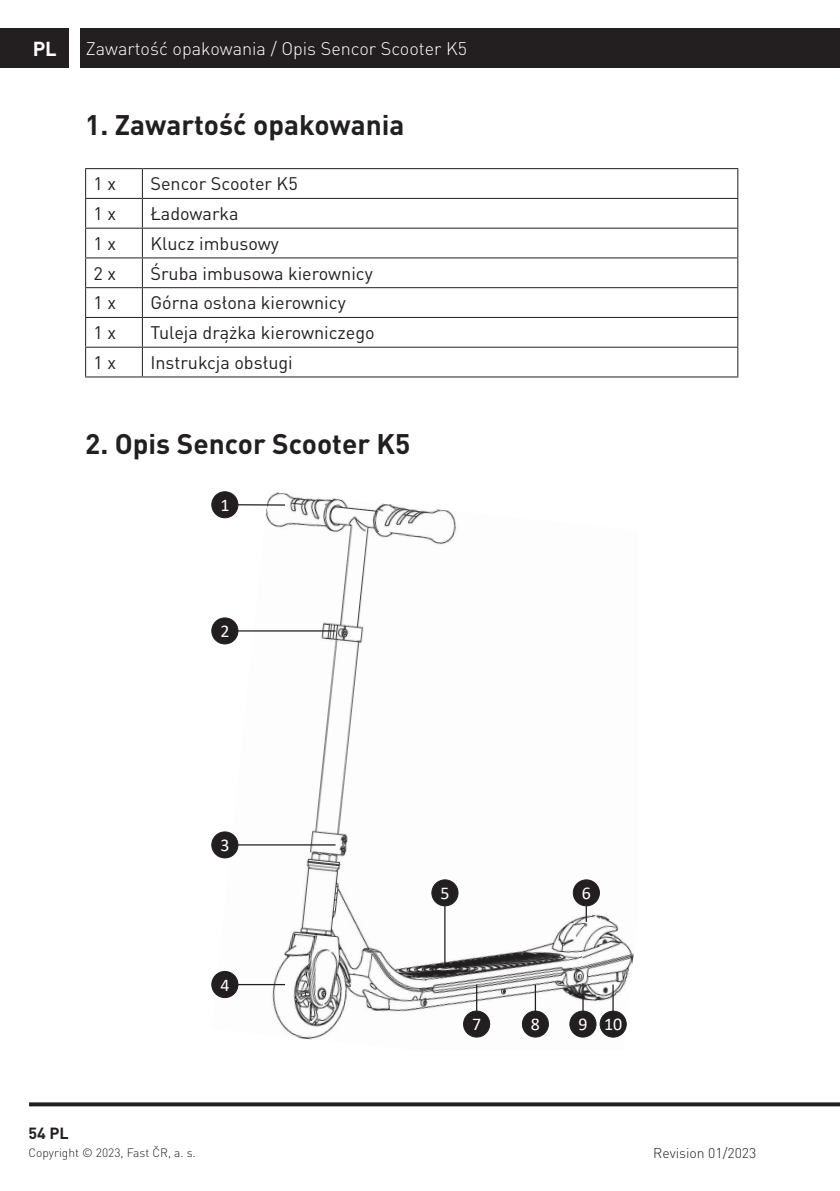
<style>
.page{position:relative;width:840px;height:1191px;background:#fff}
.page>*{position:absolute;margin:0;border:0;box-sizing:border-box;transform-origin:0 0}
.t1{font:700 28px "DIN Pro";color:#231f20}
.t2{font:700 20px "DIN Pro";color:#fff}
.t3{font:18px "DIN Pro";color:#231f20}
.t4{font:300 18px "DIN Pro";color:#fff}
.t5{font:18px "Calibri";color:#fff}
.t6{font:700 16px "DIN Pro";color:#231f20}
.t7{font:300 14px "DIN Pro";color:#231f20}
.t8{font:300 12px "DIN Pro";color:#231f20}
</style>
<div class="page">
<svg style="left:29px;top:1102px;width:810px;height:4px;background:#373435"></svg>
<div style="left:0;top:28px;width:68px;height:40px;background:#231f20"></div>
<div style="left:80px;top:28px;width:759px;height:40px;background:#231f20"></div>
<hr style="left:85px;top:168px;width:57px;height:1px;background:#231f20">
<hr style="left:142px;top:168px;width:596px;height:1px;background:#231f20">
<hr style="left:85px;top:198px;width:57px;height:1px;background:#231f20">
<hr style="left:142px;top:198px;width:596px;height:1px;background:#231f20">
<hr style="left:85px;top:228px;width:57px;height:1px;background:#231f20">
<hr style="left:142px;top:228px;width:596px;height:1px;background:#231f20">
<hr style="left:85px;top:257px;width:57px;height:1px;background:#231f20">
<hr style="left:142px;top:257px;width:596px;height:1px;background:#231f20">
<hr style="left:85px;top:287px;width:57px;height:1px;background:#231f20">
<hr style="left:142px;top:287px;width:596px;height:1px;background:#231f20">
<hr style="left:85px;top:317px;width:57px;height:1px;background:#231f20">
<hr style="left:142px;top:317px;width:596px;height:1px;background:#231f20">
<hr style="left:85px;top:347px;width:57px;height:1px;background:#231f20">
<svg style="left:85px;top:169px;width:1px;height:207px"></svg>
<hr style="left:142px;top:347px;width:596px;height:1px;background:#231f20">
<svg style="left:142px;top:169px;width:1px;height:207px"></svg>
<svg style="left:737px;top:169px;width:1px;height:207px"></svg>
<hr style="left:85px;top:376px;width:57px;height:1px;background:#231f20">
<hr style="left:142px;top:376px;width:596px;height:1px;background:#231f20">
<img style="left:212px;top:492px;width:422px;height:548px">
<div style="left:212px;top:492px;width:26px;height:26px;background:#231f20;border-radius:50%"></div>
<div style="left:211px;top:491px;width:27px;height:27px;border:1px solid #231f20;border-radius:50%"></div>
<hr style="left:238px;top:504px;width:47px;height:1px;background:#231f20">
<div style="left:212px;top:618px;width:26px;height:26px;background:#231f20;border-radius:50%"></div>
<div style="left:211px;top:617px;width:27px;height:27px;border:1px solid #231f20;border-radius:50%"></div>
<hr style="left:238px;top:630px;width:97px;height:1px;background:#231f20">
<div style="left:212px;top:832px;width:26px;height:26px;background:#231f20;border-radius:50%"></div>
<div style="left:211px;top:831px;width:27px;height:27px;border:1px solid #231f20;border-radius:50%"></div>
<hr style="left:238px;top:844px;width:97px;height:1px;background:#231f20">
<div style="left:212px;top:971px;width:26px;height:26px;background:#231f20;border-radius:50%"></div>
<div style="left:211px;top:971px;width:27px;height:27px;border:1px solid #231f20;border-radius:50%"></div>
<hr style="left:238px;top:984px;width:47px;height:1px;background:#231f20">
<div style="left:431px;top:880px;width:27px;height:26px;background:#231f20;border-radius:50%"></div>
<div style="left:431px;top:879px;width:27px;height:27px;border:1px solid #231f20;border-radius:50%"></div>
<hr style="left:444px;top:906px;width:1px;height:58px;background:#231f20">
<div style="left:573px;top:880px;width:26px;height:26px;background:#231f20;border-radius:50%"></div>
<div style="left:572px;top:879px;width:27px;height:27px;border:1px solid #231f20;border-radius:50%"></div>
<svg style="left:585px;top:906px;width:1px;height:16px"></svg>
<div style="left:569px;top:1011px;width:26px;height:26px;background:#231f20;border-radius:50%"></div>
<div style="left:569px;top:1010px;width:27px;height:27px;border:1px solid #231f20;border-radius:50%"></div>
<hr style="left:582px;top:983px;width:1px;height:34px;background:#231f20">
<div style="left:599px;top:1011px;width:27px;height:26px;background:#231f20;border-radius:50%"></div>
<div style="left:599px;top:1011px;width:27px;height:26px;border:1px solid #231f20;border-radius:50%"></div>
<hr style="left:612px;top:984px;width:1px;height:34px;background:#231f20">
<div style="left:463px;top:1011px;width:26px;height:26px;background:#231f20;border-radius:50%"></div>
<div style="left:463px;top:1010px;width:27px;height:27px;border:1px solid #231f20;border-radius:50%"></div>
<hr style="left:476px;top:984px;width:1px;height:34px;background:#231f20">
<div style="left:522px;top:1011px;width:26px;height:26px;background:#231f20;border-radius:50%"></div>
<div style="left:521px;top:1010px;width:27px;height:27px;border:1px solid #231f20;border-radius:50%"></div>
<hr style="left:534px;top:984px;width:1px;height:34px;background:#231f20">
<p class="t2" style="left:33px;top:35px;width:26px">PL</p>
<p class="t4" style="left:86px;top:36px;width:382px">Zawartość opakowania / Opis Sencor Scooter K5</p>
<h1 class="t1" style="left:85px;top:106px;width:321px">1. Zawartość opakowania</h1>
<p class="t3" style="left:94px;top:170px;width:24px">1 x</p>
<p class="t3" style="left:150px;top:170px;width:149px">Sencor Scooter K5</p>
<p class="t3" style="left:94px;top:199px;width:24px">1 x</p>
<p class="t3" style="left:150px;top:199px;width:90px">Ładowarka</p>
<p class="t3" style="left:94px;top:229px;width:24px">1 x</p>
<p class="t3" style="left:150px;top:229px;width:130px">Klucz imbusowy</p>
<p class="t3" style="left:94px;top:259px;width:24px">2 x</p>
<p class="t3" style="left:150px;top:259px;width:224px">Śruba imbusowa kierownicy</p>
<p class="t3" style="left:94px;top:289px;width:24px">1 x</p>
<p class="t3" style="left:150px;top:289px;width:197px">Górna osłona kierownicy</p>
<p class="t3" style="left:94px;top:318px;width:24px">1 x</p>
<p class="t3" style="left:150px;top:318px;width:226px">Tuleja drążka kierowniczego</p>
<p class="t3" style="left:94px;top:348px;width:24px">1 x</p>
<p class="t3" style="left:150px;top:348px;width:144px">Instrukcja obsługi</p>
<h1 class="t1" style="left:85px;top:424px;width:326px">2. Opis Sencor Scooter K5</h1>
<p class="t5" style="left:220px;top:492px;width:11px">1</p>
<p class="t5" style="left:220px;top:618px;width:11px">2</p>
<p class="t6" style="left:28px;top:1122px;width:42px">54 PL</p>
<p class="t5" style="left:220px;top:832px;width:11px">3</p>
<p class="t5" style="left:220px;top:972px;width:11px">4</p>
<p class="t5" style="left:440px;top:880px;width:11px">5</p>
<p class="t5" style="left:581px;top:880px;width:11px">6</p>
<p class="t5" style="left:472px;top:1011px;width:11px">7</p>
<p class="t5" style="left:530px;top:1011px;width:11px">8</p>
<p class="t5" style="left:578px;top:1011px;width:45px">9 10</p>
<p class="t8" style="left:28px;top:1144px;width:169px">Copyright © 2023, Fast ČR, a. s.</p>
<p class="t7" style="left:653px;top:1143px;width:104px">Revision 01/2023</p>
</div>
